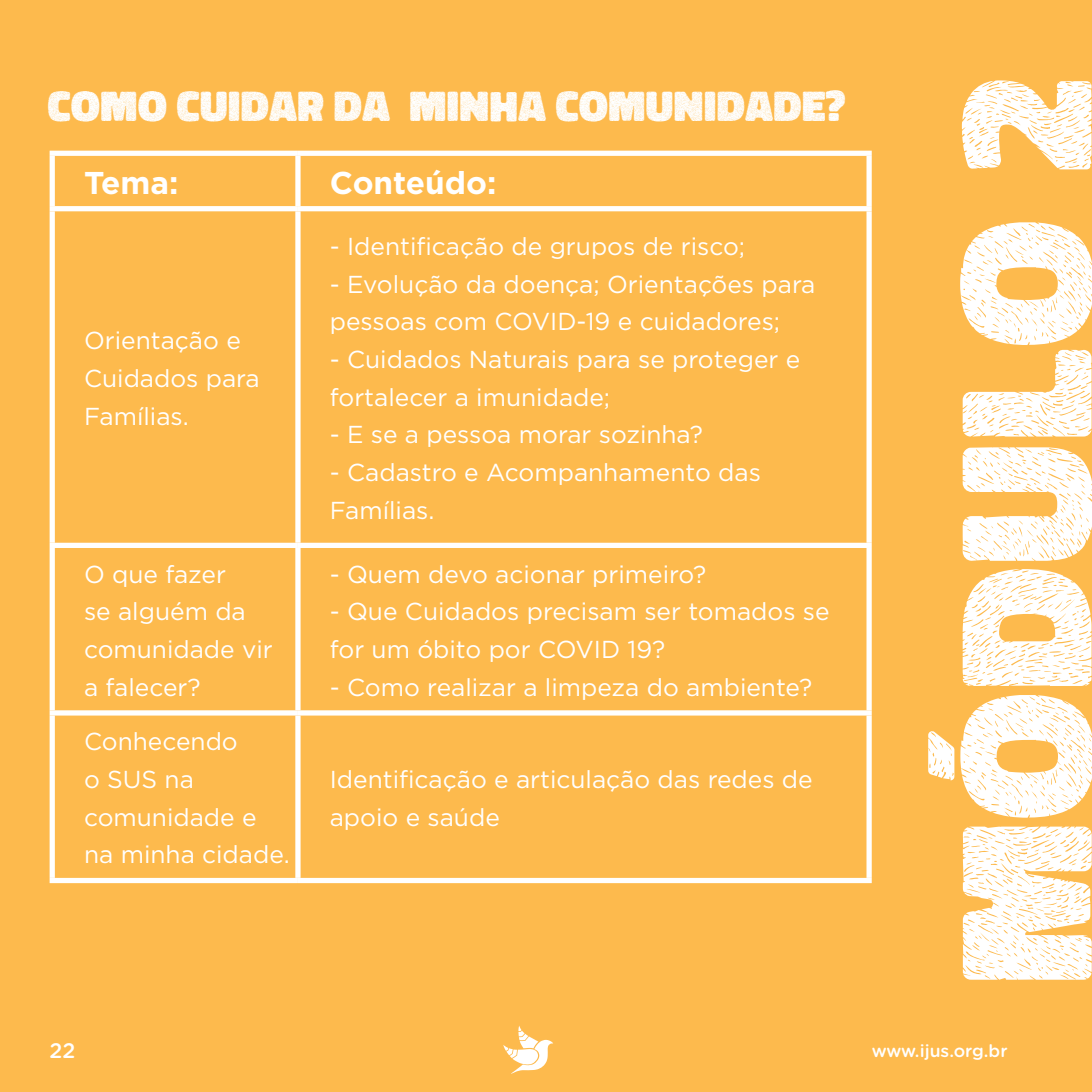
<style>
.page{position:relative;width:1092px;height:1092px;background:#fff}
.page>*{position:absolute;margin:0;border:0;box-sizing:border-box;transform-origin:0 0}
.t1{font:192.5px "Don Jos Bigote";color:#fff}
.t2{font:43.75px "Don Jos Bigote";color:#fff}
.t3{font:700 31.5px "Gotham";color:#fff}
.t4{font:24.5px/37.6px "Gotham";color:#fff}
.t5{font:500 21px "Gotham Rounded";color:#fff}
.t6{font:500 17.5px "Gotham Rounded";color:#fff}
</style>
<div class="page">
<div style="left:0;top:0;width:1091px;height:1091px;background:#fdba4d"></div>
<div style="left:50px;top:151px;width:248px;height:5px;background:#fff"></div>
<div style="left:50px;top:156px;width:5px;height:50px;background:#fff"></div>
<div style="left:298px;top:151px;width:573px;height:5px;background:#fff"></div>
<div style="left:295px;top:156px;width:5px;height:50px;background:#fff"></div>
<div style="left:866px;top:156px;width:5px;height:50px;background:#fff"></div>
<div style="left:50px;top:206px;width:248px;height:5px;background:#fff"></div>
<div style="left:50px;top:211px;width:5px;height:331px;background:#fff"></div>
<div style="left:298px;top:206px;width:573px;height:5px;background:#fff"></div>
<div style="left:295px;top:211px;width:5px;height:331px;background:#fff"></div>
<div style="left:866px;top:211px;width:5px;height:331px;background:#fff"></div>
<div style="left:50px;top:542px;width:248px;height:6px;background:#fff"></div>
<div style="left:50px;top:548px;width:5px;height:162px;background:#fff"></div>
<div style="left:298px;top:542px;width:573px;height:6px;background:#fff"></div>
<div style="left:295px;top:548px;width:5px;height:162px;background:#fff"></div>
<div style="left:866px;top:548px;width:5px;height:162px;background:#fff"></div>
<div style="left:50px;top:710px;width:248px;height:5px;background:#fff"></div>
<div style="left:50px;top:715px;width:5px;height:162px;background:#fff"></div>
<div style="left:298px;top:710px;width:573px;height:5px;background:#fff"></div>
<div style="left:295px;top:715px;width:5px;height:162px;background:#fff"></div>
<div style="left:866px;top:715px;width:5px;height:162px;background:#fff"></div>
<div style="left:50px;top:877px;width:248px;height:6px;background:#fff"></div>
<div style="left:298px;top:877px;width:573px;height:6px;background:#fff"></div>
<svg style="left:503px;top:1025px;width:50px;height:49px"></svg>
<h2 class="t2" style="left:48px;top:82px;width:799px">COMO CUIDAR DA MINHA COMUNIDADE?</h2>
<p class="t3" style="left:84px;top:161px;width:96px">Tema:</p>
<p class="t3" style="left:330px;top:161px;width:168px">Conteúdo:</p>
<p class="t4" style="left:84px;top:321px;width:177px">Orientação e<br>Cuidados para<br>Famílias.</p>
<p class="t4" style="left:330px;top:227px;width:417px">- Identificação de grupos de risco;</p>
<p class="t4" style="left:330px;top:265px;width:487px">- Evolução da doença; Orientações para pessoas com COVID-19 e cuidadores;</p>
<p class="t4" style="left:330px;top:340px;width:472px">- Cuidados Naturais para se proteger e fortalecer a imunidade;</p>
<p class="t4" style="left:330px;top:415px;width:375px">- E se a pessoa morar sozinha?</p>
<p class="t4" style="left:330px;top:453px;width:432px">- Cadastro e Acompanhamento das<br>Famílias.</p>
<p class="t4" style="left:84px;top:554px;width:190px">O que fazer<br>se alguém da comunidade vir a falecer?</p>
<p class="t4" style="left:330px;top:554px;width:378px">- Quem devo acionar primeiro?</p>
<p class="t4" style="left:330px;top:592px;width:501px">- Que Cuidados precisam ser tomados se for um óbito por COVID 19?</p>
<p class="t4" style="left:330px;top:667px;width:484px">- Como realizar a limpeza do ambiente?</p>
<p class="t4" style="left:84px;top:722px;width:207px">Conhecendo<br>o SUS na comunidade e na minha cidade.</p>
<p class="t4" style="left:330px;top:759px;width:484px">Identificação e articulação das redes de apoio e saúde</p>
<p class="t5" style="left:50px;top:1035px;width:27px">22</p>
<h1 class="t1" style="left:921px;top:985px;width:915px;rotate:-90deg">MÓDULO 2</h1>
<p class="t6" style="left:871px;top:1038px;width:137px">www.ijus.org.br</p>
</div>
